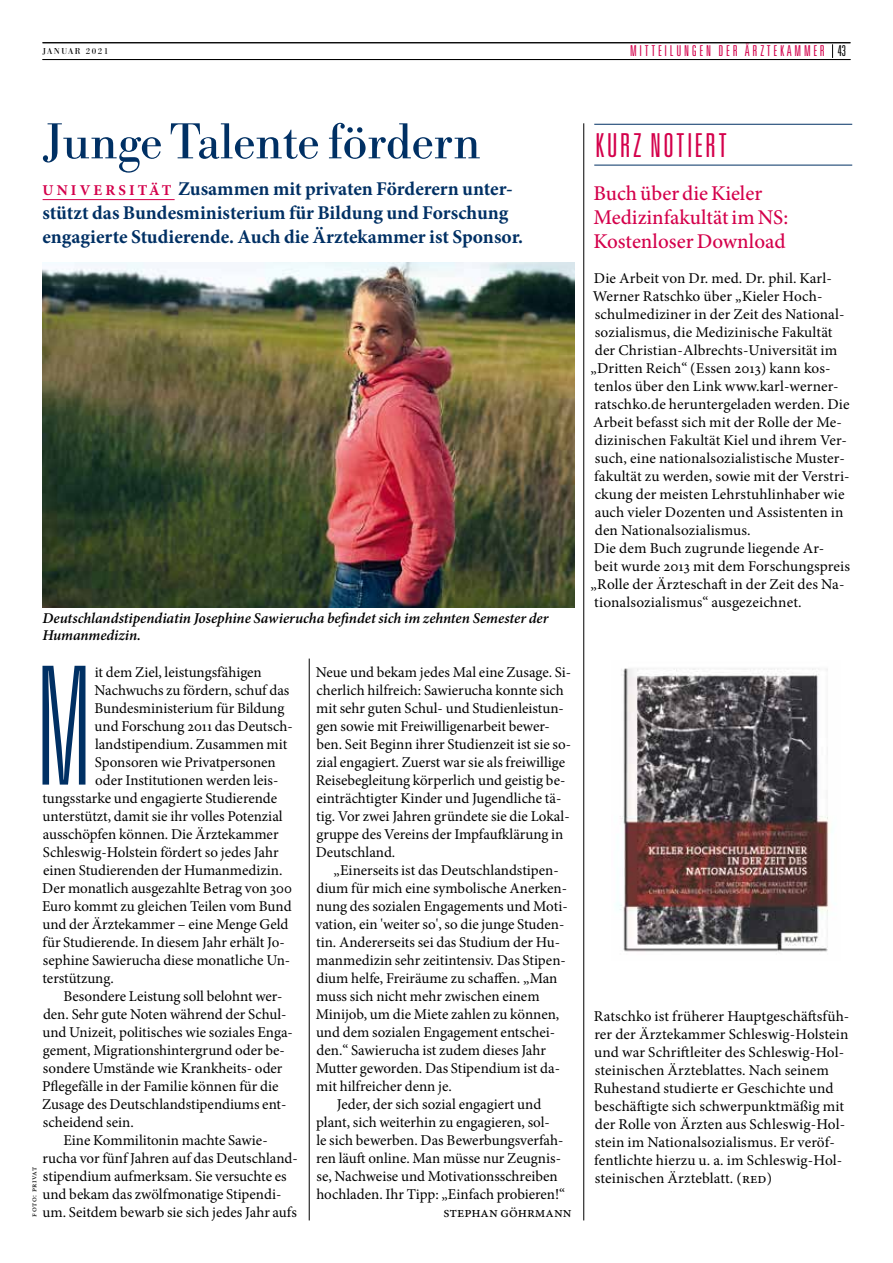
<style>
.page{position:relative;width:893px;height:1263px;background:#fff}
.page>*{position:absolute;margin:0;border:0;box-sizing:border-box;transform-origin:0 0}
.t1{font:100 ultra-condensed 164.55px "Univers LT Std";color:#003064}
.t2{font:52.5px "Bodoni URW";letter-spacing:-.005em;color:#003064}
.t3{font:300 ultra-condensed 33px "Univers LT Std";letter-spacing:.065em;color:#d4004b}
.t4{font:500 21px/24px "Minion Pro";color:#d4004b}
.t5{font:700 19.5px/24px "Minion Pro";color:#003064}
.t6{font:15px/18px "Minion Pro";color:#000}
.t7{font:italic 600 15px/16.5px "Minion Pro";letter-spacing:-.005em;color:#000}
.t8{font:300 ultra-condensed 15px "Univers LT Std";letter-spacing:.18em;color:#d4004b}
.t9{font:9px "Bodoni URW";letter-spacing:.16em;color:#000}
.t10{font:8.25px "Minion Pro";letter-spacing:.065em;color:#000}
.s1{color:#000}
.s2{font-size:15px;color:#d4004b}
</style>
<div class="page">
<hr style="left:594px;top:124px;width:258px;height:1px;background:#003064">
<hr style="left:594px;top:165px;width:258px;height:1px;background:#003064">
<img style="left:616px;top:668px;width:214px;height:284px">
<hr style="left:309px;top:659px;width:1px;height:561px;background:#000">
<hr style="left:43px;top:199px;width:132px;height:1px;background:#d4004b">
<img style="left:43px;top:262px;width:531px;height:345px">
<svg style="left:832px;top:44px;width:1px;height:14px"></svg>
<hr style="left:43px;top:42px;width:807px;height:1px;background:#000">
<hr style="left:43px;top:59px;width:807px;height:1px;background:#000">
<hr style="left:583px;top:123px;width:1px;height:1097px;background:#000">
<p class="t9" style="left:43px;top:46px;width:67px">JANUAR 2021</p>
<p class="t8" style="left:630px;top:43px;width:217px">MITTEILUNGEN DER ÄRZTEKAMMER <span class="s1">43</span></p>
<h2 class="t2" style="left:43px;top:110px;width:440px">Junge Talente fördern</h2>
<h3 class="t5" style="left:43px;top:177px;width:482px"><span class="s2">U N I V E R S I TÄT</span> Zusammen mit privaten Förderern unter&shy;stützt das Bundesministerium für Bildung und Forschung engagierte Studierende. Auch die Ärztekammer ist Sponsor.</h3>
<p class="t7" style="left:43px;top:610px;width:508px">Deutschlandstipendiatin Josephine Sawierucha befindet sich im zehnten Semester der<br>Humanmedizin.</p>
<p class="t6" style="left:316px;top:663px;width:257px">Neue und bekam jedes Mal eine Zusage. Si&shy;cherlich hilfreich: Sawierucha konnte sich mit sehr guten Schul- und Studienleistun&shy;gen sowie mit Freiwilligenarbeit bewer&shy;ben. Seit Beginn ihrer Studienzeit ist sie so&shy;zial engagiert. Zuerst war sie als freiwillige Reisebegleitung körperlich und geistig be&shy;einträchtigter Kinder und Jugendliche tä&shy;tig. Vor zwei Jahren gründete sie die Lokal&shy;gruppe des Vereins der Impfaufklärung in Deutschland.</p>
<p class="t6" style="left:334px;top:861px;width:227px">„Einerseits ist das Deutschlandstipen-</p>
<p class="t6" style="left:317px;top:879px;width:252px">dium für mich eine symbolische Anerken-</p>
<p class="t6" style="left:316px;top:897px;width:253px">nung des sozialen Engagements und Moti-</p>
<p class="t6" style="left:315px;top:915px;width:250px">vation, ein 'weiter so', so die junge Studen-</p>
<p class="t6" style="left:316px;top:933px;width:245px">tin. Andererseits sei das Studium der Hu-</p>
<p class="t6" style="left:316px;top:951px;width:251px">manmedizin sehr zeitintensiv. Das Stipen-</p>
<p class="t6" style="left:317px;top:969px;width:242px">dium helfe, Freiräume zu schaffen. „Man</p>
<p class="t6" style="left:316px;top:987px;width:225px">muss sich nicht mehr zwischen einem</p>
<p class="t6" style="left:316px;top:1005px;width:245px">Minijob, um die Miete zahlen zu können,</p>
<p class="t6" style="left:316px;top:1023px;width:241px">und dem sozialen Engagement entschei-</p>
<p class="t6" style="left:317px;top:1041px;width:231px">den.“ Sawierucha ist zudem dieses Jahr</p>
<p class="t6" style="left:316px;top:1059px;width:246px">Mutter geworden. Das Stipendium ist da-</p>
<p class="t6" style="left:316px;top:1077px;width:137px">mit hilfreicher denn je.</p>
<p class="t6" style="left:337px;top:1095px;width:206px">Jeder, der sich sozial engagiert und</p>
<p class="t6" style="left:316px;top:1113px;width:235px">plant, sich weiterhin zu engagieren, sol-</p>
<p class="t6" style="left:316px;top:1131px;width:249px">le sich bewerben. Das Bewerbungsverfah-</p>
<p class="t6" style="left:316px;top:1149px;width:246px">ren läuft online. Man müsse nur Zeugnis-</p>
<p class="t6" style="left:316px;top:1167px;width:243px">se, Nachweise und Motivationsschreiben</p>
<p class="t6" style="left:316px;top:1185px;width:250px">hochladen. Ihr Tipp: „Einfach probieren!“</p>
<h1 class="t1" style="left:37px;top:642px;width:56px">M</h1>
<p class="t6" style="left:95px;top:663px;width:169px">it dem Ziel, leistungsfähigen</p>
<p class="t6" style="left:94px;top:681px;width:197px">Nachwuchs zu fördern, schuf das</p>
<p class="t6" style="left:94px;top:699px;width:192px">Bundesministerium für Bildung</p>
<p class="t6" style="left:95px;top:717px;width:200px">und Forschung 2011 das Deutsch-</p>
<p class="t6" style="left:95px;top:735px;width:194px">landstipendium. Zusammen mit</p>
<p class="t6" style="left:95px;top:753px;width:182px">Sponsoren wie Privatpersonen</p>
<p class="t6" style="left:95px;top:771px;width:185px">oder Institutionen werden leis-</p>
<p class="t6" style="left:42px;top:789px;width:236px">tungsstarke und engagierte Studierende</p>
<p class="t6" style="left:42px;top:807px;width:242px">unterstützt, damit sie ihr volles Potenzial</p>
<p class="t6" style="left:43px;top:825px;width:237px">ausschöpfen können. Die Ärztekammer</p>
<p class="t6" style="left:43px;top:843px;width:237px">Schleswig-Holstein fördert so jedes Jahr</p>
<p class="t6" style="left:43px;top:861px;width:241px">einen Studierenden der Humanmedizin.</p>
<p class="t6" style="left:42px;top:879px;width:251px">Der monatlich ausgezahlte Betrag von 300</p>
<p class="t6" style="left:42px;top:897px;width:251px">Euro kommt zu gleichen Teilen vom Bund</p>
<p class="t6" style="left:42px;top:915px;width:247px">und der Ärztekammer – eine Menge Geld</p>
<p class="t6" style="left:43px;top:933px;width:244px">für Studierende. In diesem Jahr erhält Jo-</p>
<p class="t6" style="left:43px;top:951px;width:249px">sephine Sawierucha diese monatliche Un-</p>
<p class="t6" style="left:42px;top:969px;width:73px">terstützung.</p>
<p class="t6" style="left:63px;top:987px;width:220px">Besondere Leistung soll belohnt wer-</p>
<p class="t6" style="left:43px;top:1005px;width:245px">den. Sehr gute Noten während der Schul-</p>
<p class="t6" style="left:42px;top:1023px;width:252px">und Unizeit, politisches wie soziales Enga-</p>
<p class="t6" style="left:43px;top:1041px;width:244px">gement, Migrationshintergrund oder be-</p>
<p class="t6" style="left:43px;top:1059px;width:241px">sondere Umstände wie Krankheits- oder</p>
<p class="t6" style="left:42px;top:1077px;width:238px">Pflegefälle in der Familie können für die</p>
<p class="t6" style="left:42px;top:1095px;width:246px">Zusage des Deutschlandstipendiums ent-</p>
<p class="t6" style="left:43px;top:1113px;width:92px">scheidend sein.</p>
<p class="t6" style="left:63px;top:1131px;width:206px">Eine Kommilitonin machte Sawie-</p>
<p class="t6" style="left:43px;top:1149px;width:257px">rucha vor fünf Jahren auf das Deutschland-</p>
<p class="t6" style="left:43px;top:1167px;width:245px">stipendium aufmerksam. Sie versuchte es</p>
<p class="t6" style="left:42px;top:1185px;width:240px">und bekam das zwölfmonatige Stipendi-</p>
<p class="t6" style="left:42px;top:1203px;width:256px">um. Seitdem bewarb sie sich jedes Jahr aufs</p>
<p class="t10" style="left:28px;top:1217px;width:52px;rotate:-90deg">Foto: Privat</p>
<p class="t6" style="left:444px;top:1203px;width:129px">Stephan Göhrmann</p>
<h3 class="t3" style="left:595px;top:128px;width:133px">KURZ NOTIERT</h3>
<h3 class="t4" style="left:593px;top:181px;width:196px">Buch über die Kieler<br>Medizinfakultät im NS:<br>Kostenloser Download</h3>
<p class="t6" style="left:590px;top:269px;width:261px">Die Arbeit von Dr. med. Dr. phil. Karl-Werner Ratschko über „Kieler Hoch&shy;schulmediziner in der Zeit des National&shy;sozialismus, die Medizinische Fakultät der Christian-Albrechts-Universität im „Dritten Reich“ (Essen 2013) kann kos&shy;tenlos über den Link www.karl-werner&shy;ratschko.de heruntergeladen werden. Die Arbeit befasst sich mit der Rolle der Me&shy;dizinischen Fakultät Kiel und ihrem Ver&shy;such, eine nationalsozialistische Muster&shy;fakultät zu werden, sowie mit der Verstri&shy;ckung der meisten Lehrstuhlinhaber wie auch vieler Dozenten und Assistenten in den Nationalsozialismus.<br>Die dem Buch zugrunde liegende Ar-<br>beit wurde 2013 mit dem Forschungspreis „Rolle der Ärzteschaft in der Zeit des Na&shy;tionalsozialismus“ ausgezeichnet.</p>
<p class="t6" style="left:594px;top:1007px;width:257px">Ratschko ist früherer Hauptgeschäftsfüh&shy;rer der Ärztekammer Schleswig-Holstein und war Schriftleiter des Schleswig-Hol&shy;steinischen Ärzteblattes. Nach seinem Ruhestand studierte er Geschichte und beschäftigte sich schwerpunktmäßig mit der Rolle von Ärzten aus Schleswig-Hol&shy;stein im Nationalsozialismus. Er veröf&shy;fentlichte hierzu u. a. im Schleswig-Hol&shy;steinischen Ärzteblatt. (RED)</p>
</div>
